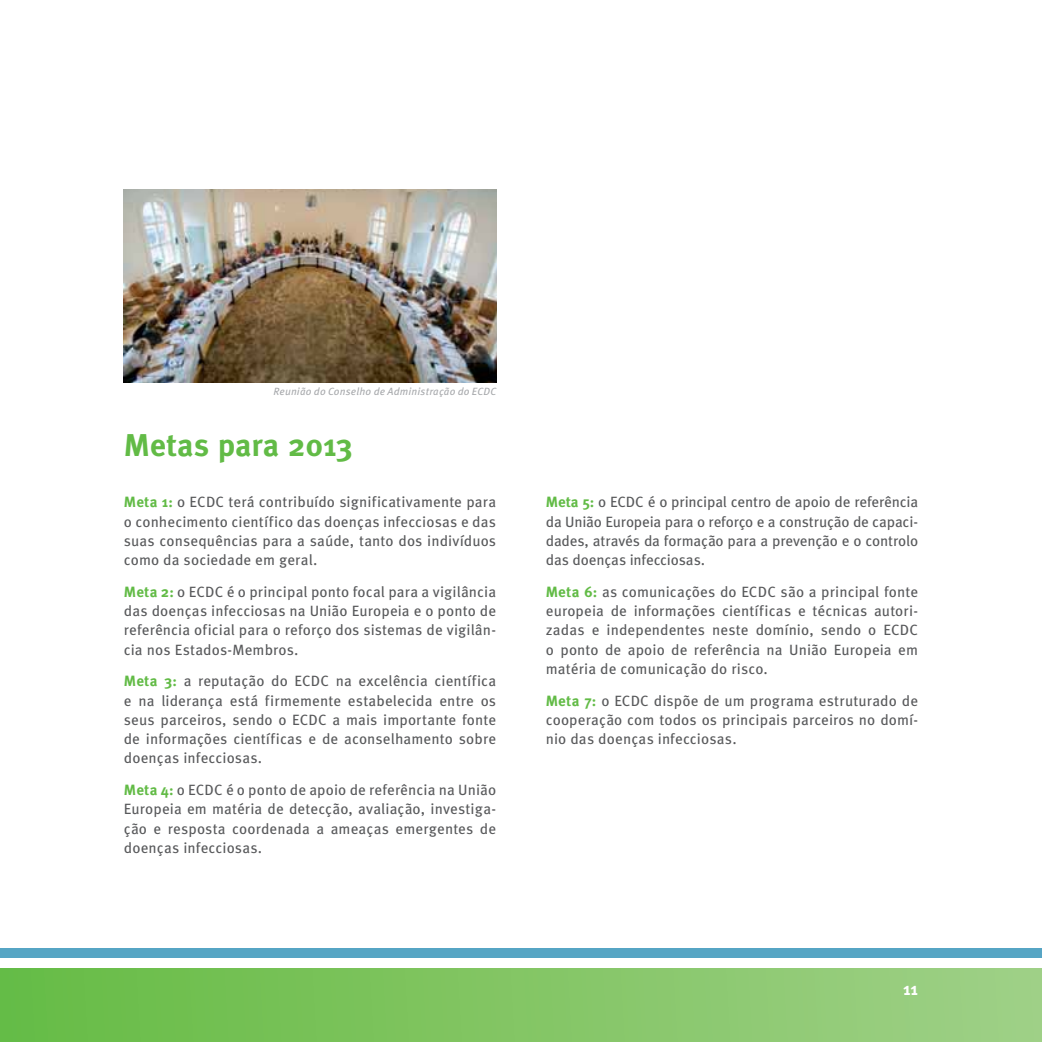
<style>
.page{position:relative;width:1042px;height:1042px;background:#fff}
.page>*{position:absolute;margin:0;border:0;box-sizing:border-box;transform-origin:0 0}
.t1{font:700 31.5px "Meta Pro";letter-spacing:-.005em;color:#62bb46}
.t2{font:700 17.5px "Meta Pro";color:#fff}
.t3{font:14.88px/19.2px "Meta Pro";letter-spacing:.005em;color:#58595b;text-align:justify}
.t4{font:italic 10.5px "Meta Pro";letter-spacing:.015em;color:#a7a9ac}
.s1{font-weight:700;color:#62bb46}
</style>
<div class="page">
<img style="left:124px;top:189px;width:372px;height:193px">
<div style="left:0;top:948px;width:1041px;height:10px;background:#56a5c4"></div>
<svg style="left:0;top:968px;width:1041px;height:74px;background:#82c565"></svg>
<p class="t4" style="left:273px;top:388px;width:224px">Reunião do Conselho de Administração do ECDC</p>
<h1 class="t1" style="left:124px;top:433px;width:230px">Metas para 2013</h1>
<p class="t3" style="left:124px;top:494px;width:374px"><span class="s1">Meta 1:</span> o ECDC terá contribuído significativamente para o conhecimento científico das doenças infecciosas e das suas consequências para a saúde, tanto dos indivíduos como da sociedade em geral.</p>
<p class="t3" style="left:124px;top:584px;width:374px"><span class="s1">Meta 2:</span> o ECDC é o principal ponto focal para a vigilância das doenças infecciosas na União Europeia e o ponto de referência oficial para o reforço dos sistemas de vigilân&shy;cia nos Estados-Membros.</p>
<p class="t3" style="left:124px;top:673px;width:374px"><span class="s1">Meta 3:</span> a reputação do ECDC na excelência científica e na liderança está firmemente estabelecida entre os seus parceiros, sendo o ECDC a mais importante fonte de informações científicas e de aconselhamento sobre doenças infecciosas.</p>
<p class="t3" style="left:124px;top:782px;width:374px"><span class="s1">Meta 4:</span> o ECDC é o ponto de apoio de referência na União Europeia em matéria de detecção, avaliação, investiga&shy;ção e resposta coordenada a ameaças emergentes de doenças infecciosas.</p>
<p class="t3" style="left:545px;top:494px;width:374px"><span class="s1">Meta 5:</span> o ECDC é o principal centro de apoio de referência da União Europeia para o reforço e a construção de capaci&shy;dades, através da formação para a prevenção e o controlo das doenças infecciosas.</p>
<p class="t3" style="left:545px;top:584px;width:374px"><span class="s1">Meta 6:</span> as comunicações do ECDC são a principal fonte europeia de informações científicas e técnicas autori&shy;zadas e independentes neste domínio, sendo o ECDC o ponto de apoio de referência na União Europeia em matéria de comunicação do risco.</p>
<p class="t3" style="left:545px;top:692px;width:374px"><span class="s1">Meta 7:</span> o ECDC dispõe de um programa estruturado de cooperação com todos os principais parceiros no domí&shy;nio das doenças infecciosas.</p>
<p class="t2" style="left:902px;top:982px;width:17px">11</p>
</div>
